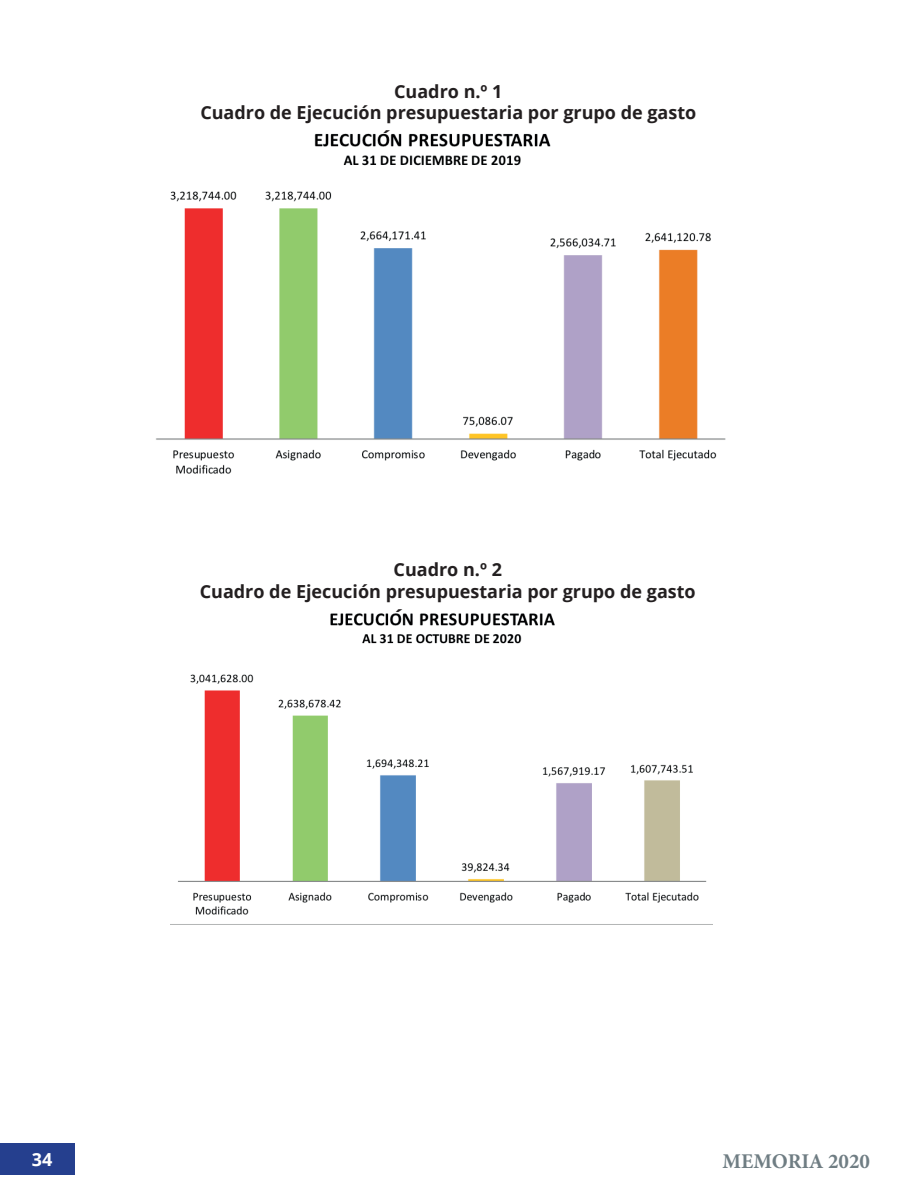
<style>
.page{position:relative;width:918px;height:1188px;background:#fff}
.page>*{position:absolute;margin:0;border:0;box-sizing:border-box;transform-origin:0 0}
.t1{font:700 21px "Minion Pro";color:#6f7d83}
.t2{font:700 18px/21.6px "Open Sans";color:#231f20;text-align:center}
.t3{font:700 18px "Open Sans";color:#fff}
.t4{font:800 18px "Open Sans";color:#231f20}
</style>
<div class="page">
<div style="left:0;top:1143px;width:75px;height:32px;background:#253f8e"></div>
<img style="left:156px;top:133px;width:570px;height:341px">
<img style="left:170px;top:613px;width:542px;height:312px">
<p class="t2" style="left:200px;top:80px;width:498px">Cuadro n.º 1<br>Cuadro de Ejecución presupuestaria por grupo de gasto</p>
<p class="t4" style="left:382px;top:124px;width:12px">´</p>
<p class="t2" style="left:200px;top:559px;width:498px">Cuadro n.º 2<br>Cuadro de Ejecución presupuestaria por grupo de gasto</p>
<p class="t4" style="left:394px;top:602px;width:12px">´</p>
<p class="t3" style="left:32px;top:1146px;width:22px">34</p>
<p class="t1" style="left:723px;top:1147px;width:149px">MEMORIA 2020</p>
</div>
